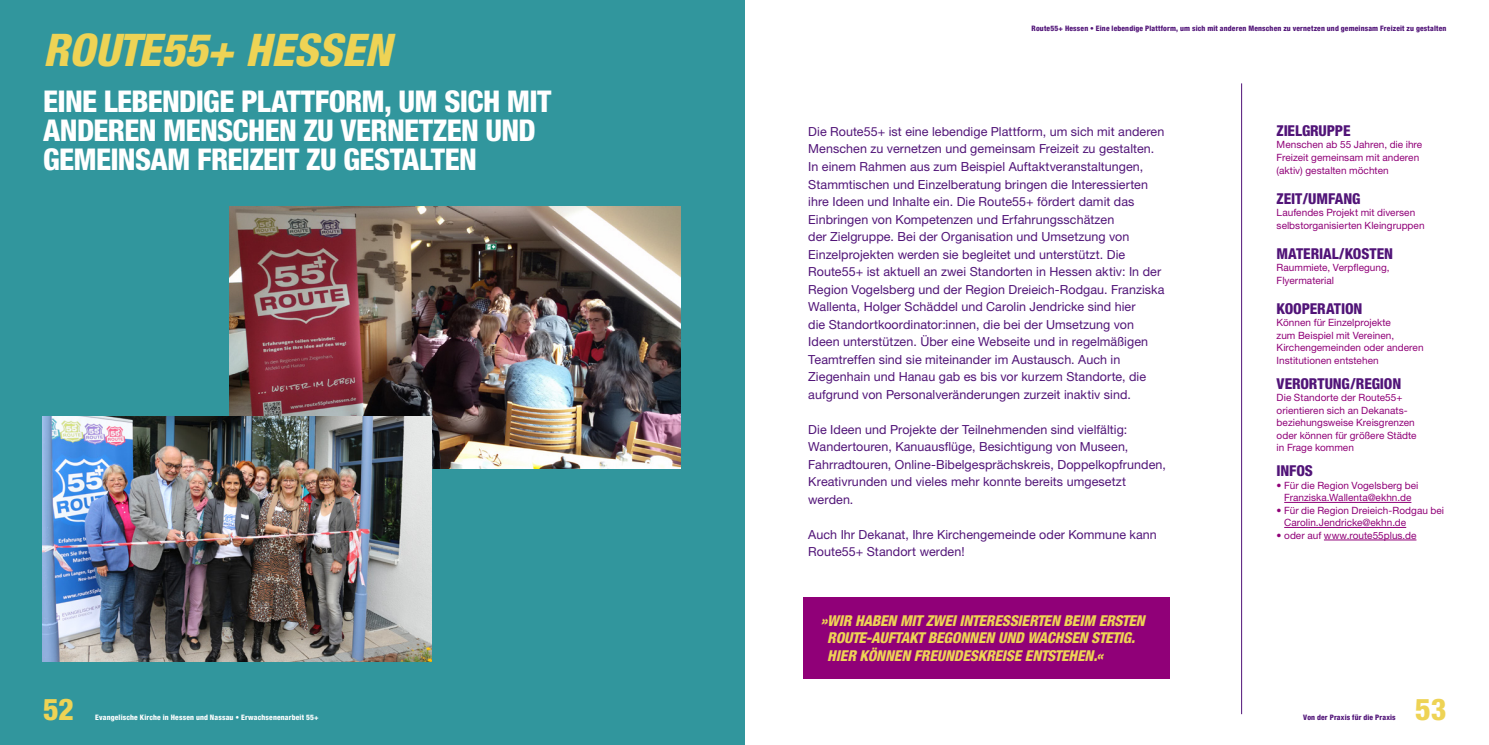
<style>
.page{position:relative;width:1489px;height:745px;background:#fff}
.page>*{position:absolute;margin:0;border:0;box-sizing:border-box;transform-origin:0 0}
.t1{font:italic 800 condensed 45px "Helvetica Neue LT Std";color:#eed355}
.t2{font:800 condensed 30px/28.8px "Helvetica Neue LT Std";letter-spacing:-.02em;color:#fff}
.t3{font:800 condensed 30px "Helvetica Neue LT Std";color:#eed355}
.t4{font:italic 800 condensed 15px/17.5px "Helvetica Neue LT Std";letter-spacing:-.01em;color:#eed355}
.t5{font:800 condensed 15px "Helvetica Neue LT Std";letter-spacing:-.01em;color:#511478}
.t6{font:12.5px/17.5px "Helvetica Neue LT Std";letter-spacing:.005em;color:#511478}
.t7{font:10px/12.5px "Helvetica Neue LT Std";letter-spacing:.005em;color:#900078}
.t8{font:800 condensed 7.5px "Helvetica Neue LT Std";letter-spacing:.02em;color:#511478}
.t9{font:800 condensed 7.5px "Helvetica Neue LT Std";letter-spacing:.02em;color:#fff}
</style>
<div class="page">
<div style="left:0;top:0;width:744px;height:744px;background:#31969d"></div>
<hr style="left:1284px;top:502px;width:127px;height:1px;background:#900078">
<hr style="left:1284px;top:527px;width:122px;height:1px;background:#900078">
<hr style="left:1323px;top:539px;width:93px;height:1px;background:#900078">
<hr style="left:1241px;top:83px;width:1px;height:630px;background:#511478">
<img style="left:230px;top:206px;width:450px;height:262px">
<img style="left:43px;top:416px;width:388px;height:245px">
<div style="left:803px;top:597px;width:366px;height:81px;background:#900078"></div>
<h1 class="t1" style="left:43px;top:22px;width:349px">ROUTE55+ HESSEN</h1>
<h2 class="t2" style="left:43px;top:86px;width:510px">EINE LEBENDIGE PLATTFORM, UM SICH MIT<br>ANDEREN MENSCHEN ZU VERNETZEN UND<br>GEMEINSAM FREIZEIT ZU GESTALTEN</h2>
<p class="t8" style="left:1031px;top:23px;width:416px">Route55+ Hessen • Eine lebendige Plattform, um sich mit anderen Menschen zu vernetzen und gemeinsam Freizeit zu gestalten</p>
<p class="t6" style="left:808px;top:122px;width:357px">Die Route55+ ist eine lebendige Plattform, um sich mit anderen Menschen zu vernetzen und gemeinsam Freizeit zu gestalten.<br>In einem Rahmen aus zum Beispiel Auftaktveranstaltungen, Stammtischen und Einzelberatung bringen die Interessierten ihre Ideen und Inhalte ein. Die Route55+ fördert damit das Einbringen von Kompetenzen und Erfahrungsschätzen<br>der Zielgruppe. Bei der Organisation und Umsetzung von Einzelprojekten werden sie begleitet und unterstützt. Die Route55+ ist aktuell an zwei Standorten in Hessen aktiv: In der Region Vogelsberg und der Region Dreieich-Rodgau. Franziska Wallenta, Holger Schäddel und Carolin Jendricke sind hier<br>die Standortkoordinator:innen, die bei der Umsetzung von Ideen unterstützen. Über eine Webseite und in regelmäßigen Teamtreffen sind sie miteinander im Austausch. Auch in Ziegenhain und Hanau gab es bis vor kurzem Standorte, die aufgrund von Personalveränderungen zurzeit inaktiv sind.</p>
<p class="t6" style="left:808px;top:420px;width:359px">Die Ideen und Projekte der Teilnehmenden sind vielfältig:<br>Wandertouren, Kanuausflüge, Besichtigung von Museen, Fahrradtouren, Online-Bibelgesprächskreis, Doppelkopfrunden, Kreativrunden und vieles mehr konnte bereits umgesetzt werden.</p>
<p class="t6" style="left:808px;top:525px;width:350px">Auch Ihr Dekanat, Ihre Kirchengemeinde oder Kommune kann<br>Route55+ Standort werden!</p>
<p class="t4" style="left:827px;top:611px;width:319px;text-indent:-7px">»WIR HABEN MIT ZWEI INTERESSIERTEN BEIM ERSTEN<br>ROUTE-AUFTAKT BEGONNEN UND WACHSEN STETIG.<br>HIER KÖNNEN FREUNDESKREISE ENTSTEHEN.«</p>
<p class="t5" style="left:1276px;top:121px;width:75px">ZIELGRUPPE</p>
<p class="t7" style="left:1276px;top:138px;width:147px">Menschen ab 55 Jahren, die ihre<br>Freizeit gemeinsam mit anderen (aktiv) gestalten möchten</p>
<p class="t5" style="left:1276px;top:189px;width:85px">ZEIT/UMFANG</p>
<p class="t7" style="left:1276px;top:206px;width:149px">Laufendes Projekt mit diversen selbstorganisierten Kleingruppen</p>
<p class="t5" style="left:1276px;top:244px;width:118px">MATERIAL/KOSTEN</p>
<p class="t7" style="left:1276px;top:261px;width:114px">Raummiete, Verpflegung,<br>Flyermaterial</p>
<p class="t5" style="left:1276px;top:299px;width:87px">KOOPERATION</p>
<p class="t7" style="left:1276px;top:316px;width:148px">Können für Einzelprojekte<br>zum Beispiel mit Vereinen,<br>Kirchengemeinden oder anderen<br>Institutionen entstehen</p>
<p class="t5" style="left:1276px;top:374px;width:126px">VERORTUNG/REGION</p>
<p class="t7" style="left:1276px;top:391px;width:141px">Die Standorte der Route55+ orientieren sich an Dekanats&shy;beziehungsweise Kreisgrenzen oder können für größere Städte in Frage kommen</p>
<p class="t5" style="left:1276px;top:461px;width:38px">INFOS</p>
<p class="t7" style="left:1276px;top:478px;width:143px;text-align:center">• Für die Region Vogelsberg bei<br>Franziska.Wallenta@ekhn.de</p>
<p class="t7" style="left:1284px;top:503px;width:161px;text-indent:-8px">• Für die Region Dreieich-Rodgau bei<br>Carolin.Jendricke@ekhn.de</p>
<p class="t7" style="left:1276px;top:528px;width:141px">• oder auf www.route55plus.de</p>
<h2 class="t3" style="left:43px;top:690px;width:32px">52</h2>
<p class="t9" style="left:95px;top:712px;width:225px">Evangelische Kirche in Hessen und Nassau • Erwachsenenarbeit 55+</p>
<p class="t8" style="left:1303px;top:712px;width:94px">Von der Praxis für die Praxis</p>
<h2 class="t3" style="left:1415px;top:690px;width:33px">53</h2>
</div>
